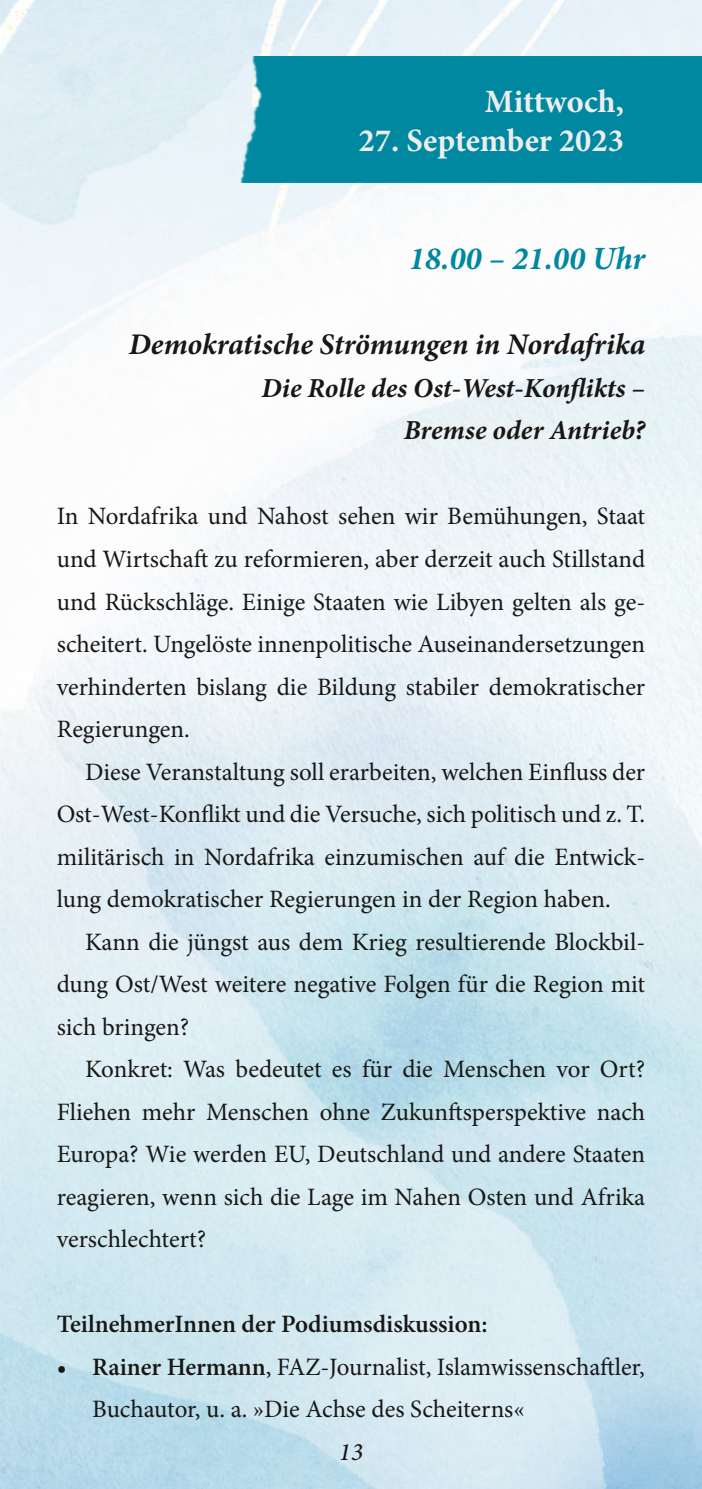
<style>
.page{position:relative;width:702px;height:1489px;background:#fff}
.page>*{position:absolute;margin:0;border:0;box-sizing:border-box;transform-origin:0 0}
.t1{font:700 32.5px "Minion Pro";color:#eeedee}
.t2{font:italic 700 32.5px "Minion Pro";color:#0088a0}
.t3{font:italic 700 30px "Minion Pro";letter-spacing:-.005em;color:#181715}
.t4{font:italic 700 27.5px/42.5px "Minion Pro";color:#181715;text-align:right}
.t5{font:25px/42.5px "Minion Pro";color:#181715;text-align:justify}
.t6{font:600 25px "Minion Pro";color:#181715}
.t7{font:italic 500 25px "Minion Pro";color:#181715}
.s1{font-weight:600}
</style>
<div class="page">
<img style="left:0;top:0;width:702px;height:1488px">
<div style="left:227px;top:57px;width:475px;height:126px;background:#0088a0"></div>
<h1 class="t1" style="left:485px;top:88px;width:141px">Mittwoch,</h1>
<h1 class="t1" style="left:358px;top:127px;width:267px">27. September 2023</h1>
<h1 class="t2" style="left:408px;top:246px;width:238px">18.00 – 21.00 Uhr</h1>
<p class="t3" style="left:129px;top:332px;width:518px">Demokratische Strömungen in Nordafrika</p>
<p class="t4" style="left:261px;top:369px;width:385px">Die Rolle des Ost-West-Konflikts –<br>Bremse oder Antrieb?</p>
<p class="t5" style="left:57px;top:497px;width:590px">In Nordafrika und Nahost sehen wir Bemühungen, Staat und Wirtschaft zu reformieren, aber derzeit auch Stillstand und Rückschläge. Einige Staaten wie Libyen gelten als ge&shy;scheitert. Ungelöste innenpolitische Auseinandersetzungen verhinderten bislang die Bildung stabiler demokratischer Regierungen.</p>
<p class="t5" style="left:57px;top:752px;width:590px;text-indent:28px">Diese Veranstaltung soll erarbeiten, welchen Einfluss der Ost-West-Konflikt und die Versuche, sich politisch und z. T. militärisch in Nordafrika einzumischen auf die Entwick&shy;lung demokratischer Regierungen in der Region haben.</p>
<p class="t5" style="left:57px;top:922px;width:590px;text-indent:28px">Kann die jüngst aus dem Krieg resultierende Blockbil&shy;dung Ost/West weitere negative Folgen für die Region mit sich bringen?</p>
<p class="t5" style="left:57px;top:1050px;width:590px;text-indent:28px">Konkret: Was bedeutet es für die Menschen vor Ort?<br>Fliehen mehr Menschen ohne Zukunftsperspektive nach Europa? Wie werden EU, Deutschland und andere Staaten reagieren, wenn sich die Lage im Nahen Osten und Afrika verschlechtert?</p>
<p class="t6" style="left:57px;top:1314px;width:432px">TeilnehmerInnen der Podiumsdiskussion:</p>
<p class="t5" style="left:92px;top:1347px;width:554px;text-indent:-35px"><span class="s1">• Rainer Hermann</span>, FAZ-Journalist, Islamwissenschaftler,<br>Buchautor, u. a. »Die Achse des Scheiterns«</p>
<p class="t7" style="left:339px;top:1441px;width:26px">13</p>
</div>
